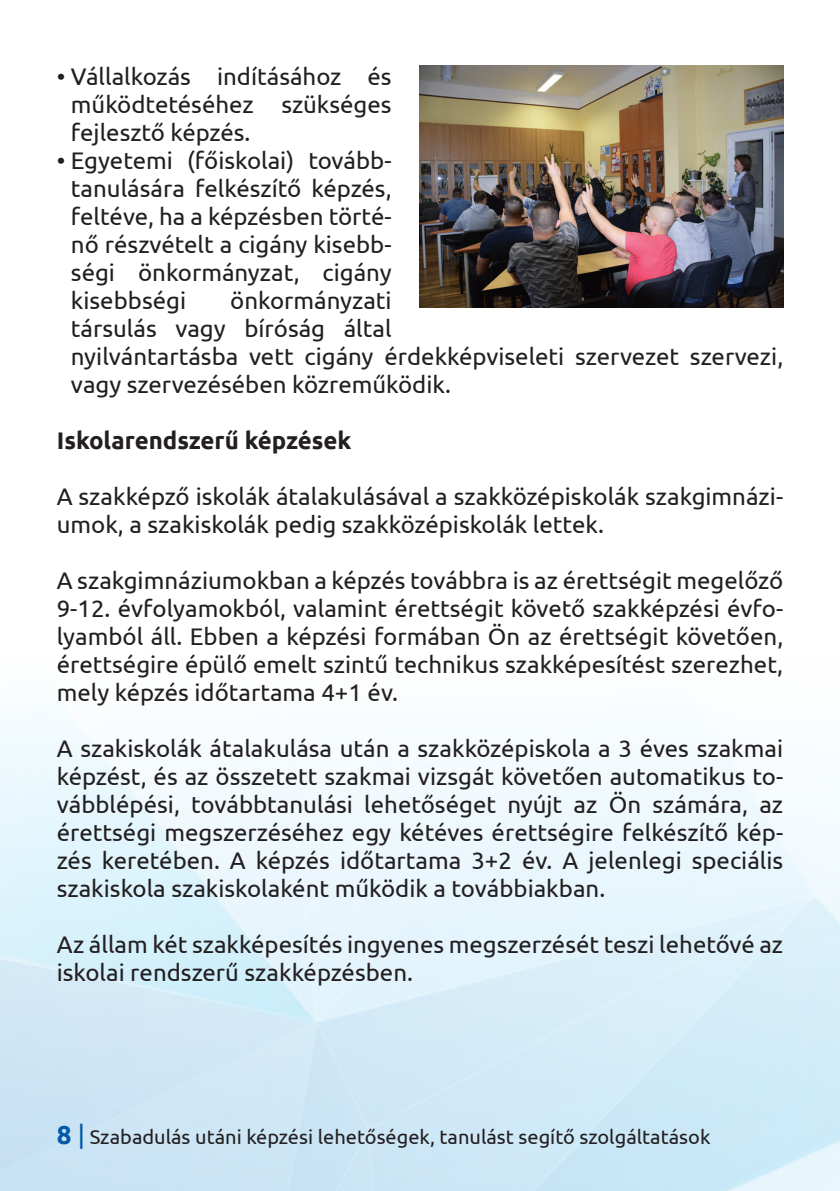
<style>
.page{position:relative;width:840px;height:1191px;background:#fff}
.page>*{position:absolute;margin:0;border:0;box-sizing:border-box;transform-origin:0 0}
.t1{font:24px/28px "Ubuntu";color:#231f20;text-align:justify}
.t2{font:700 24px "Ubuntu";color:#231f20}
.t3{font:20px "Ubuntu";color:#231f20}
.s1{font-weight:700;font-size:26px;color:#015aaa}
.s2{font-size:26px;color:#015aaa}
</style>
<div class="page">
<img style="left:420px;top:65px;width:362px;height:242px">
<p class="t1" style="left:71px;top:61px;width:322px;text-indent:-14px">• Vállalkozás indításához és működtetéséhez szükséges fejlesztő képzés.</p>
<p class="t1" style="left:71px;top:145px;width:322px;text-indent:-14px">• Egyetemi (főiskolai) tovább&shy;tanulására felkészítő képzés, feltéve, ha a képzésben törté&shy;nő részvételt a cigány kisebb&shy;ségi önkormányzat, cigány kisebbségi</p>
<p class="t1" style="left:71px;top:285px;width:713px;text-align:left;text-indent:159px">önkormányzati<br>társulás vagy bíróság által<br>nyilvántartásba vett cigány érdekképviseleti szervezet szervezi, vagy szervezésében közreműködik.</p>
<p class="t2" style="left:57px;top:426px;width:296px">Iskolarendszerű képzések</p>
<p class="t1" style="left:57px;top:481px;width:727px">A szakképző iskolák átalakulásával a szakközépiskolák szakgimnázi&shy;umok, a szakiskolák pedig szakközépiskolák lettek.</p>
<p class="t1" style="left:57px;top:565px;width:727px">A szakgimnáziumokban a képzés továbbra is az érettségit megelőző 9-12. évfolyamokból, valamint érettségit követő szakképzési évfo&shy;lyamból áll. Ebben a képzési formában Ön az érettségit követően, érettségire épülő emelt szintű technikus szakképesítést szerezhet, mely képzés időtartama 4+1 év.</p>
<p class="t1" style="left:57px;top:734px;width:727px">A szakiskolák átalakulása után a szakközépiskola a 3 éves szakmai képzést, és az összetett szakmai vizsgát követően automatikus to&shy;vábblépési, továbbtanulási lehetőséget nyújt az Ön számára, az érettségi megszerzéséhez egy kétéves érettségire felkészítő kép&shy;zés keretében. A képzés időtartama 3+2 év. A jelenlegi speciális szakiskola szakiskolaként működik a továbbiakban.</p>
<p class="t1" style="left:57px;top:930px;width:727px">Az állam két szakképesítés ingyenes megszerzését teszi lehetővé az iskolai rendszerű szakképzésben.</p>
<p class="t3" style="left:57px;top:1125px;width:654px"><span class="s1">8</span> <span class="s2">|</span> Szabadulás utáni képzési lehetőségek, tanulást segítő szolgáltatások</p>
</div>
